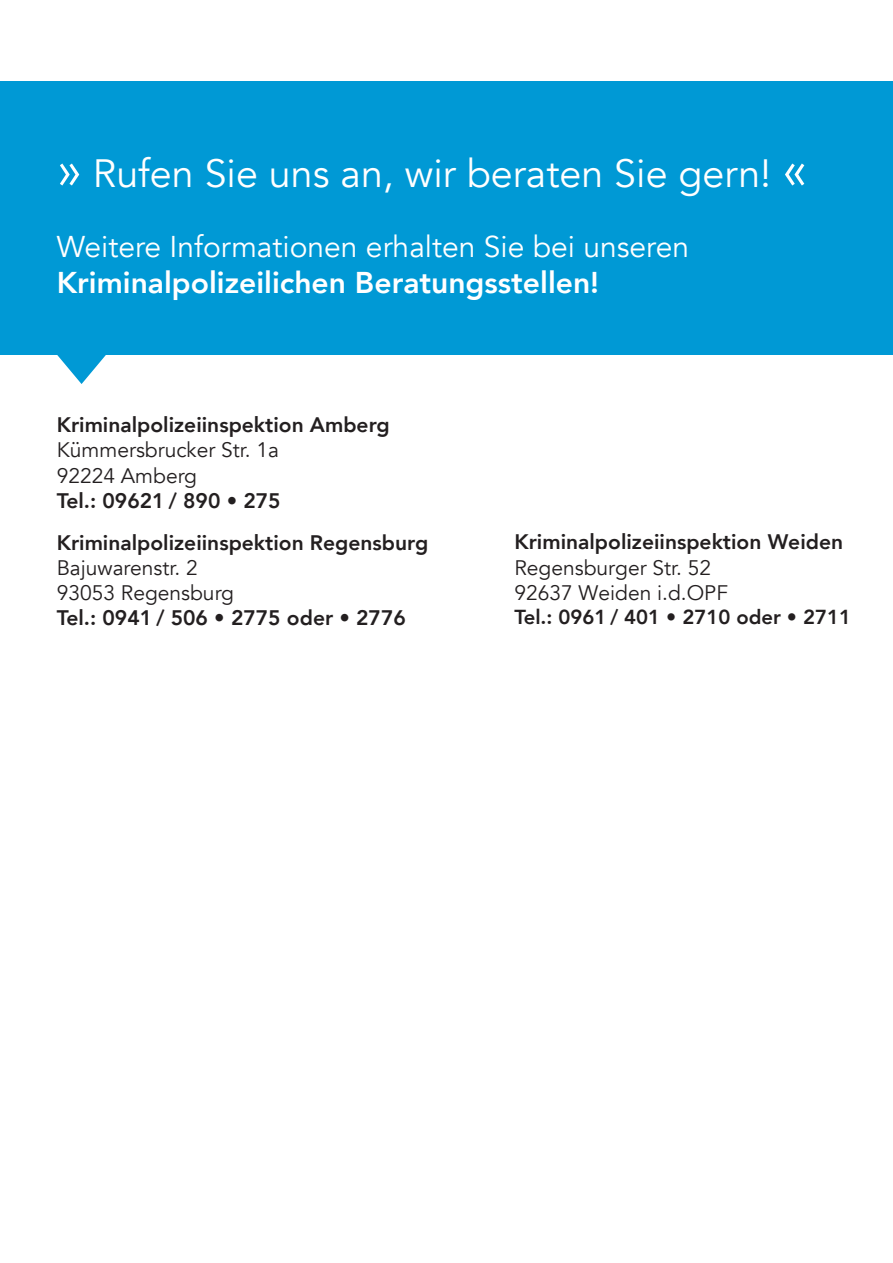
<style>
.page{position:relative;width:893px;height:1263px;background:#fff}
.page>*{position:absolute;margin:0;border:0;box-sizing:border-box;transform-origin:0 0}
.t1{font:39.45px "Avenir";color:#fff}
.t2{font:30px "Avenir";color:#fff}
.t3{font:800 30px "Avenir";color:#fff}
.t4{font:21px/25.2px "Avenir";color:#231f20}
.t5{font:800 21px "Avenir";color:#231f20}
.t6{font:800 20.25px "Avenir";color:#231f20}
.s1{font-size:52.5px}
.s2{font-weight:800}
</style>
<div class="page">
<div style="left:0;top:81px;width:893px;height:273px;background:#0099d5"></div>
<svg style="left:57px;top:354px;width:49px;height:30px"></svg>
<p class="t1" style="left:57px;top:150px;width:752px"><span class="s1">»</span> Rufen Sie uns an, wir beraten Sie gern! <span class="s1">«</span></p>
<p class="t2" style="left:57px;top:229px;width:634px">Weitere Informationen erhalten Sie bei unseren</p>
<p class="t3" style="left:57px;top:259px;width:544px">Kriminalpolizeilichen Beratungsstellen!</p>
<p class="t5" style="left:57px;top:409px;width:335px">Kriminalpolizeiinspektion Amberg</p>
<p class="t4" style="left:57px;top:438px;width:224px">Kümmersbrucker Str. 1a</p>
<p class="t4" style="left:57px;top:463px;width:142px">92224 Amberg</p>
<p class="t5" style="left:57px;top:484px;width:226px">Tel.: 09621 / 890 • 275</p>
<p class="t5" style="left:57px;top:526px;width:373px">Kriminalpolizeiinspektion Regensburg</p>
<p class="t4" style="left:57px;top:555px;width:143px">Bajuwarenstr. 2</p>
<p class="t4" style="left:57px;top:580px;width:179px">93053 Regensburg</p>
<p class="t5" style="left:57px;top:601px;width:351px">Tel.: 0941 / 506 • 2775 oder • 2776</p>
<p class="t4" style="left:514px;top:530px;width:330px"><span class="s2">Kriminalpolizeiinspektion Weiden<br></span>Regensburger Str. 52<br>92637 Weiden i.d.OPF</p>
<p class="t6" style="left:514px;top:601px;width:338px">Tel.: 0961 / 401 • 2710 oder • 2711</p>
</div>
